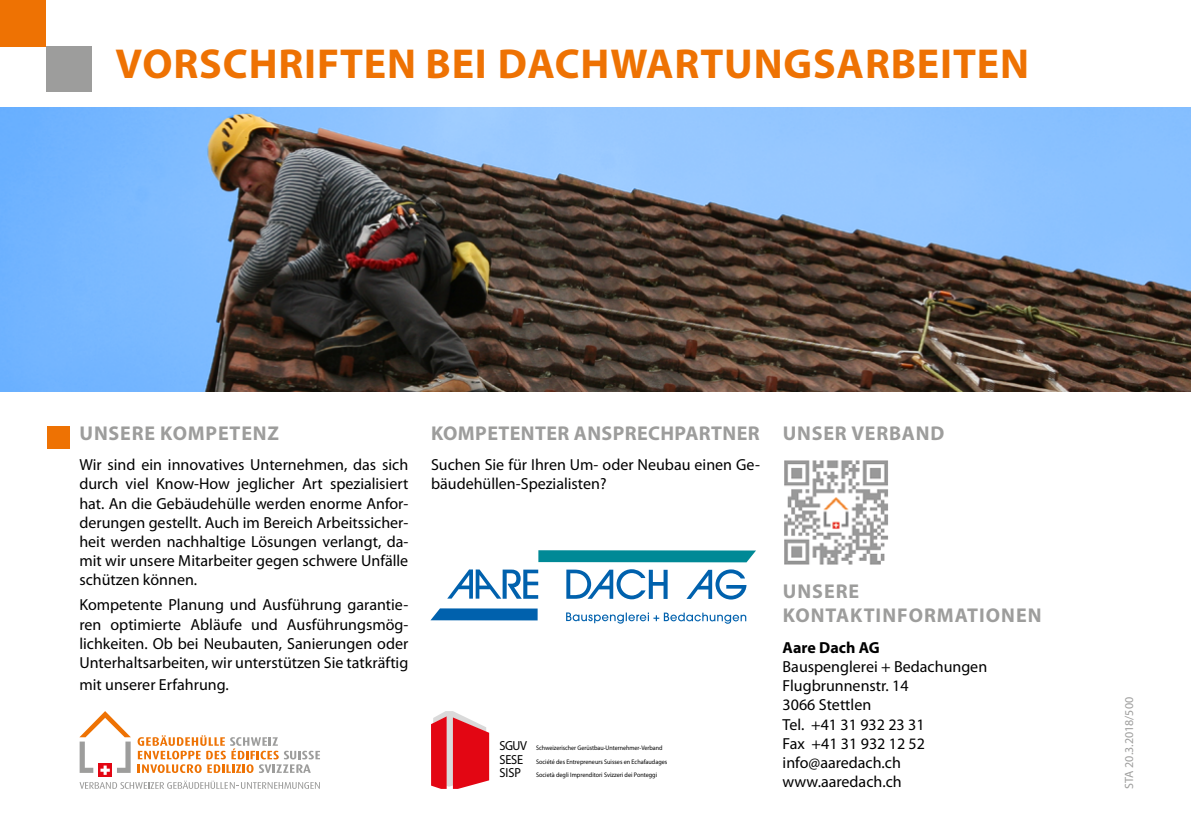
<style>
.page{position:relative;width:1191px;height:840px;background:#fff}
.page>*{position:absolute;margin:0;border:0;box-sizing:border-box;transform-origin:0 0}
.t1{font:700 42px "Myriad Pro";letter-spacing:.02em;color:#ee7203}
.t2{font:700 20px/24px "Myriad Pro";letter-spacing:.04em;color:#9d9d9c}
.t3{font:700 20px "Myriad Pro";letter-spacing:.02em;color:#9d9d9c}
.t4{font:16px/19.2px "Myriad Pro";color:#000;text-align:justify}
.t5{font:700 16px "Myriad Pro";color:#000}
.t6{font:13.2px/13.2px "Avant Garde";letter-spacing:-.02em;color:#000;scale:.94 1}
.t7{font:12px "Myriad Pro";color:#9d9d9c}
.t8{font:6.6px/13.2px "Avant Garde";color:#000;scale:.92 1}
</style>
<div class="page">
<div style="left:46px;top:46px;width:45px;height:46px;background:#9d9d9c"></div>
<div style="left:0;top:0;width:46px;height:46px;background:#ee7203"></div>
<div style="left:48px;top:425px;width:22px;height:23px;background:#ee7203"></div>
<img style="left:0;top:108px;width:1191px;height:283px">
<img style="left:784px;top:460px;width:104px;height:105px">
<svg style="left:431px;top:711px;width:58px;height:77px;background:#e4454f"></svg>
<svg style="left:98px;top:774px;width:14px;height:2px"></svg>
<svg style="left:79px;top:711px;width:52px;height:63px"></svg>
<svg style="left:138px;top:735px;width:182px;height:37px"></svg>
<svg style="left:80px;top:780px;width:240px;height:8px"></svg>
<svg style="left:566px;top:569px;width:101px;height:30px"></svg>
<svg style="left:686px;top:569px;width:60px;height:30px"></svg>
<svg style="left:447px;top:569px;width:91px;height:29px"></svg>
<svg style="left:430px;top:608px;width:107px;height:12px"></svg>
<svg style="left:538px;top:550px;width:218px;height:12px;background:#0d8f9b"></svg>
<svg style="left:566px;top:612px;width:180px;height:11px"></svg>
<h1 class="t1" style="left:115px;top:40px;width:915px">VORSCHRIFTEN BEI DACHWARTUNGSARBEITEN</h1>
<p class="t2" style="left:80px;top:421px;width:201px">UNSERE KOMPETENZ</p>
<p class="t4" style="left:79px;top:455px;width:330px">Wir sind ein innovatives Unternehmen, das sich durch viel Know-How jeglicher Art spezialisiert hat. An die Gebäudehülle werden enorme Anfor&shy;derungen gestellt. Auch im Bereich Arbeitssicher&shy;heit werden nachhaltige Lösungen verlangt, da&shy;mit wir unsere Mitarbeiter gegen schwere Unfälle schützen können.</p>
<p class="t4" style="left:79px;top:595px;width:330px">Kompetente Planung und Ausführung garantie&shy;ren optimierte Abläufe und Ausführungsmög&shy;lichkeiten. Ob bei Neubauten, Sanierungen oder Unterhaltsarbeiten, wir unterstützen Sie tatkräftig</p>
<p class="t4" style="left:79px;top:674px;width:151px">mit unserer Erfahrung.</p>
<p class="t3" style="left:431px;top:421px;width:330px">KOMPETENTER ANSPRECHPARTNER</p>
<p class="t4" style="left:431px;top:455px;width:330px">Suchen Sie für Ihren Um- oder Neubau einen Ge&shy;bäudehüllen-Spezialisten?</p>
<p class="t2" style="left:783px;top:421px;width:163px">UNSER VERBAND</p>
<p class="t6" style="left:499px;top:738px;width:31px">SGUV<br>SESE<br>SISP</p>
<p class="t8" style="left:536px;top:741px;width:144px">Schweizerischer Gerüstbau-Unternehmer-Verband<br>Société des Entrepreneurs Suisses en Echafaudages<br>Società degli Imprenditori Svizzeri dei Ponteggi</p>
<p class="t2" style="left:783px;top:579px;width:260px">UNSERE<br>KONTAKTINFORMATIONEN</p>
<p class="t5" style="left:782px;top:638px;width:98px">Aare Dach AG</p>
<p class="t4" style="left:782px;top:657px;width:206px;text-align:left">Bauspenglerei + Bedachungen<br>Flugbrunnenstr. 14<br>3066 Stettlen<br>Tel. +41 31 932 23 31<br>Fax +41 31 932 12 52 info@aaredach.ch www.aaredach.ch</p>
<p class="t7" style="left:1122px;top:788px;width:93px;rotate:-90deg">STA 20.3.2018/500</p>
</div>
